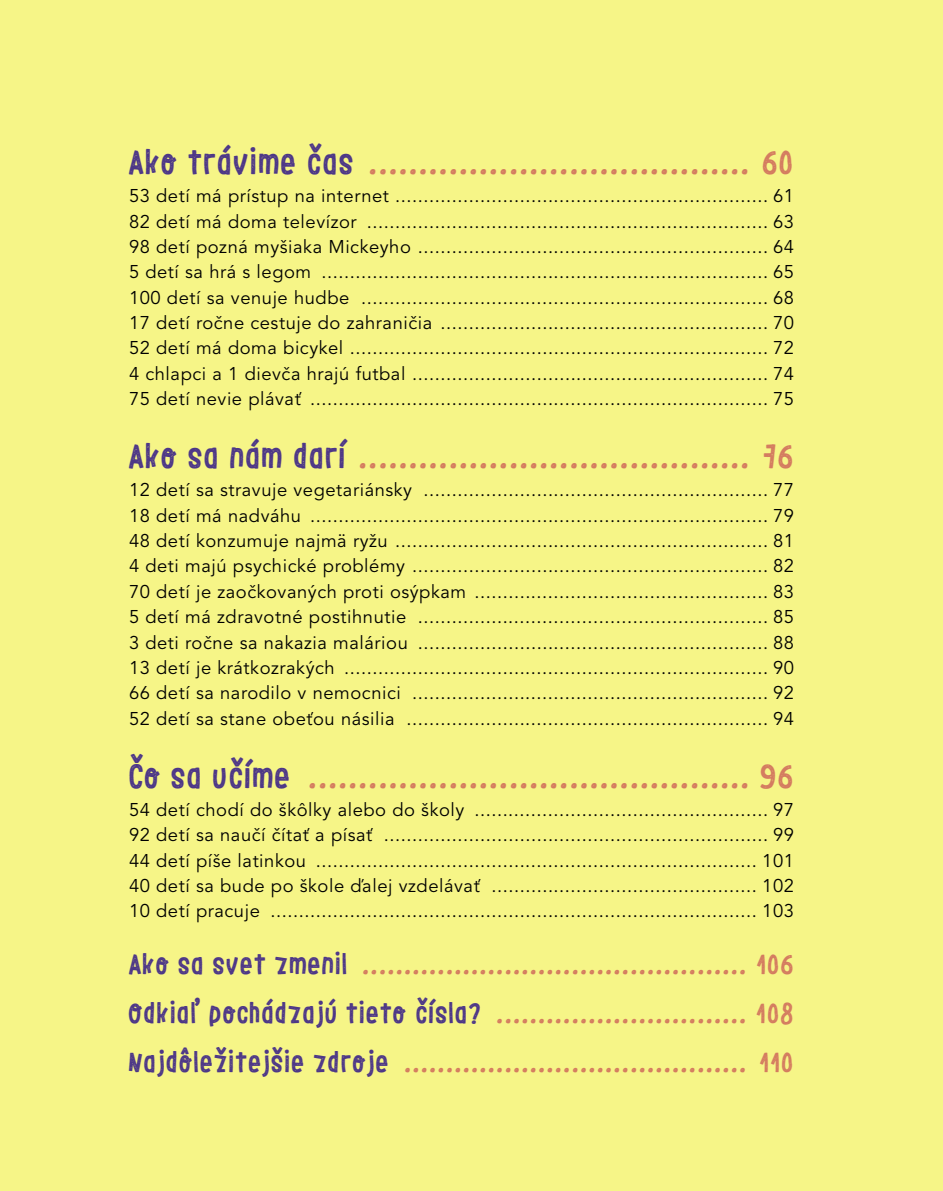
<style>
.page{position:relative;width:943px;height:1191px;background:#f6f587}
.page>*{position:absolute;margin:0;border:0;box-sizing:border-box;transform-origin:0 0}
.t1{font:31.5px "Le Osler Stamp";letter-spacing:.05em;color:#d47c60}
.t2{font:26.25px/48.8px "Le Osler Stamp";letter-spacing:.05em;color:#d47c60;text-align:justify}
.t3{font:18.38px/25.4px "Avenir LT Pro";letter-spacing:.03em;color:#000;text-align:justify}
.s1{color:#4d3787}
</style>
<div class="page">
<p class="t1" style="left:129px;top:142px;width:666px"><span class="s1">Ako trávime čas</span> ...................................... 60</p>
<p class="t3" style="left:129px;top:183px;width:666px">53 detí má prístup na internet .................................................................. 61<br>82 detí má doma televízor ....................................................................... 63<br>98 detí pozná myšiaka Mickeyho .............................................................. 64<br>5 detí sa hrá s legom ............................................................................... 65<br>100 detí sa venuje hudbe ........................................................................ 68<br>17 detí ročne cestuje do zahraničia .......................................................... 70<br>52 detí má doma bicykel .......................................................................... 72<br>4 chlapci a 1 dievča hrajú futbal ............................................................... 74<br>75 detí nevie plávať ................................................................................. 75</p>
<p class="t1" style="left:129px;top:436px;width:666px"><span class="s1">Ako sa nám darí</span> ....................................... 76</p>
<p class="t3" style="left:129px;top:477px;width:666px">12 detí sa stravuje vegetariánsky ............................................................. 77<br>18 detí má nadváhu ................................................................................. 79<br>48 detí konzumuje najmä ryžu .................................................................. 81<br>4 deti majú psychické problémy ............................................................... 82<br>70 detí je zaočkovaných proti osýpkam .................................................... 83<br>5 detí má zdravotné postihnutie .............................................................. 85<br>3 deti ročne sa nakazia maláriou .............................................................. 88<br>13 detí je krátkozrakých ........................................................................... 90<br>66 detí sa narodilo v nemocnici ............................................................... 92<br>52 detí sa stane obeťou násilia ................................................................ 94</p>
<p class="t1" style="left:129px;top:755px;width:666px"><span class="s1">Čo sa učíme</span> ............................................ 96</p>
<p class="t3" style="left:129px;top:797px;width:666px">54 detí chodí do škôlky alebo do školy .................................................... 97<br>92 detí sa naučí čítať a písať .................................................................... 99<br>44 detí píše latinkou .............................................................................. 101<br>40 detí sa bude po škole ďalej vzdelávať ............................................... 102<br>10 detí pracuje ...................................................................................... 103</p>
<p class="t2" style="left:129px;top:941px;width:666px"><span class="s1">Ako sa svet zmenil</span> .............................................. 106<br><span class="s1">Odkiaľ pochádzajú tieto čísla?</span> .............................. 108<br><span class="s1">Najdôležitejšie zdroje</span> ......................................... 110</p>
</div>
